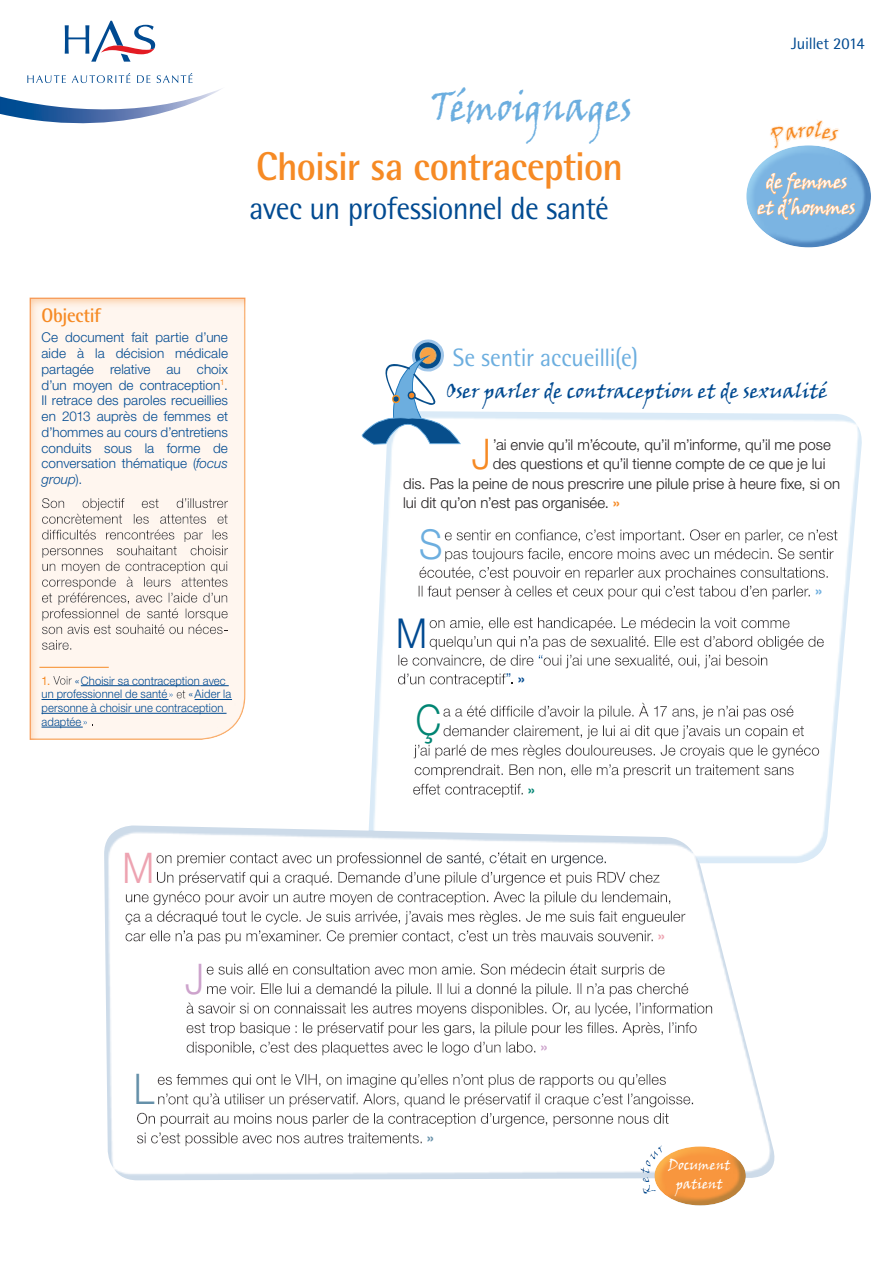
<style>
.page{position:relative;width:893px;height:1263px;background:#fff}
.page>*{position:absolute;margin:0;border:0;box-sizing:border-box;transform-origin:0 0}
.t1{font:300 42.3px "Helvetica Neue LT Std";color:#008573;scale:.85 1}
.t2{font:300 42.3px "Helvetica Neue LT Std";color:#f68a24;scale:.9 1}
.t3{font:300 42.3px "Helvetica Neue LT Std";color:#eda3b1;scale:.9 1}
.t4{font:300 42.3px "Helvetica Neue LT Std";color:#cda3cc;scale:.9 1}
.t5{font:300 42.3px "Helvetica Neue LT Std";color:#6590a9;scale:.9 1}
.t6{font:300 41.25px "Helvetica Neue LT Std";color:#6caedf;scale:.9 1}
.t7{font:300 41.25px "Helvetica Neue LT Std";color:#004a91;scale:.9 1}
.t8{font:40.5px "Viner Hand ITC";letter-spacing:.005em;color:#6caedf;scale:.87 1}
.t9{font:700 40.2px "Rotis Semi Sans Std";letter-spacing:-.02em;color:#f68a24;scale:.95 1}
.t10{font:32.25px "Rotis Semi Sans Std";letter-spacing:-.02em;color:#004a91;scale:.95 1}
.t11{font:25.2px "Rotis Semi Sans Std";letter-spacing:-.015em;color:#6caedf;scale:.95 1}
.t12{font:20.1px "Viner Hand ITC";letter-spacing:-.005em;color:#004a91}
.t13{font:700 19.65px "Rotis Semi Sans Std";letter-spacing:-.015em;color:#f68a24;scale:.95 1}
.t14{font:18.75px/25.7px "Viner Hand ITC";letter-spacing:-.005em;color:#fff;text-align:center}
.t15{font:16.5px "Rotis Semi Sans Std";letter-spacing:-.02em;color:#004a91}
.t16{font:300 15px "Helvetica Neue LT Std";color:#231f20}
.t17{font:300 15px "Helvetica Neue LT Std";color:#004a91}
.t18{font:700 15px "Helvetica Neue LT Std";color:#6caedf}
.t19{font:700 15px "Helvetica Neue LT Std";color:#008573}
.t20{font:700 15px "Helvetica Neue LT Std";color:#eda3b1}
.t21{font:700 15px "Helvetica Neue LT Std";color:#cda3cc}
.t22{font:700 15px "Helvetica Neue LT Std";color:#6590a9}
.t23{font:13.95px/19.5px "Viner Hand ITC";letter-spacing:.005em;color:#fff;text-align:center;scale:.95 1}
.t24{font:300 13.5px/15.8px "Helvetica Neue LT Std";letter-spacing:.005em;color:#004a91;text-align:justify}
.t25{font:300 11.85px/13.8px "Helvetica Neue LT Std";letter-spacing:.01em;color:#004a91;scale:.95 1}
.s1{font-style:italic}
.s2{font-weight:400;color:#f68a24}
.s3{font-weight:700;color:#f68a24}
.s4{font-weight:700}
</style>
<div class="page">
<svg style="left:0;top:73px;width:221px;height:51px"></svg>
<svg style="left:65px;top:21px;width:90px;height:41px"></svg>
<div style="left:28px;top:297px;width:219px;height:444px;background:#f68a24;opacity:.35"></div>
<div style="left:737px;top:137px;width:112px;height:105px;background:#6caedf;opacity:.68"></div>
<div style="left:765px;top:149px;width:115px;height:107px;background:#004a91;opacity:.38"></div>
<div style="left:367px;top:410px;width:495px;height:453px;background:#6caedf;opacity:.25"></div>
<svg style="left:362px;top:339px;width:99px;height:106px"></svg>
<div style="left:103px;top:825px;width:672px;height:356px;background:#004a91;opacity:.2"></div>
<div style="left:632px;top:1136px;width:103px;height:67px;background:#fff"></div>
<div style="left:637px;top:1138px;width:118px;height:76px;background:#6caedf;opacity:.42"></div>
<hr style="left:39px;top:667px;width:70px;height:1px;background:#f68a24">
<svg style="left:757px;top:120px;width:98px;height:103px"></svg>
<svg style="left:137px;top:1113px;width:532px;height:83px"></svg>
<h3 class="t8" style="left:431px;top:81px;width:233px">Témoignages</h3>
<h3 class="t9" style="left:256px;top:141px;width:388px">Choisir sa contraception</h3>
<h3 class="t10" style="left:249px;top:189px;width:380px">avec un professionnel de santé</h3>
<p class="t15" style="left:791px;top:34px;width:75px">Juillet 2014</p>
<h3 class="t14" style="left:758px;top:168px;width:99px">de femmes et d’hommes</h3>
<h3 class="t13" style="left:42px;top:304px;width:64px">Objectif</h3>
<p class="t24" style="left:42px;top:329px;width:188px">Ce document fait partie d’une aide à la décision médicale partagée relative au choix d’un moyen de contraception<sup>1</sup>.<br>Il retrace des paroles recueillies en 2013 auprès de femmes et d’hommes au cours d’entretiens conduits sous la forme de conversation thématique (<span class="s1">focus group</span>).</p>
<p class="t25" style="left:42px;top:673px;width:195px"><span class="s2">1.</span> «Choisir sa contraception avec un professionnel de santé</p>
<p class="t25" style="left:42px;top:687px;width:201px;text-indent:147px">«Aider la personne à choisir une contraception adaptée</p>
<h1 class="t3" style="left:122px;top:842px;width:37px">M</h1>
<h1 class="t4" style="left:185px;top:953px;width:23px">J</h1>
<h1 class="t5" style="left:134px;top:1063px;width:24px">L</h1>
<h3 class="t11" style="left:453px;top:343px;width:196px">Se sentir accueilli(e)</h3>
<h3 class="t12" style="left:447px;top:378px;width:383px">Oser parler de contraception et de sexualité</h3>
<h1 class="t2" style="left:472px;top:428px;width:23px">J</h1>
<p class="t16" style="left:493px;top:435px;width:340px">’ai envie qu’il m’écoute, qu’il m’informe, qu’il me pose</p>
<p class="t16" style="left:493px;top:455px;width:334px">des questions et qu’il tienne compte de ce que je lui</p>
<p class="t16" style="left:403px;top:474px;width:439px">dis. Pas la peine de nous prescrire une pilule prise à heure fixe, si on</p>
<p class="t16" style="left:403px;top:494px;width:218px">lui dit qu’on n’est pas organisée. <span class="s3">»</span></p>
<h2 class="t6" style="left:419px;top:519px;width:27px">S</h2>
<h2 class="t7" style="left:396px;top:608px;width:36px">M</h2>
<h1 class="t1" style="left:416px;top:694px;width:31px">Ç</h1>
<p class="t17" style="left:506px;top:670px;width:21px">” <span class="s4">»</span></p>
<p class="t19" style="left:528px;top:780px;width:8px">»</p>
<p class="t22" style="left:427px;top:1128px;width:8px">»</p>
<p class="t21" style="left:541px;top:1038px;width:8px">»</p>
<p class="t18" style="left:815px;top:582px;width:8px">»</p>
<p class="t20" style="left:658px;top:926px;width:8px">»</p>
<p class="t23" style="left:668px;top:1154px;width:67px">Document patient</p>
</div>
